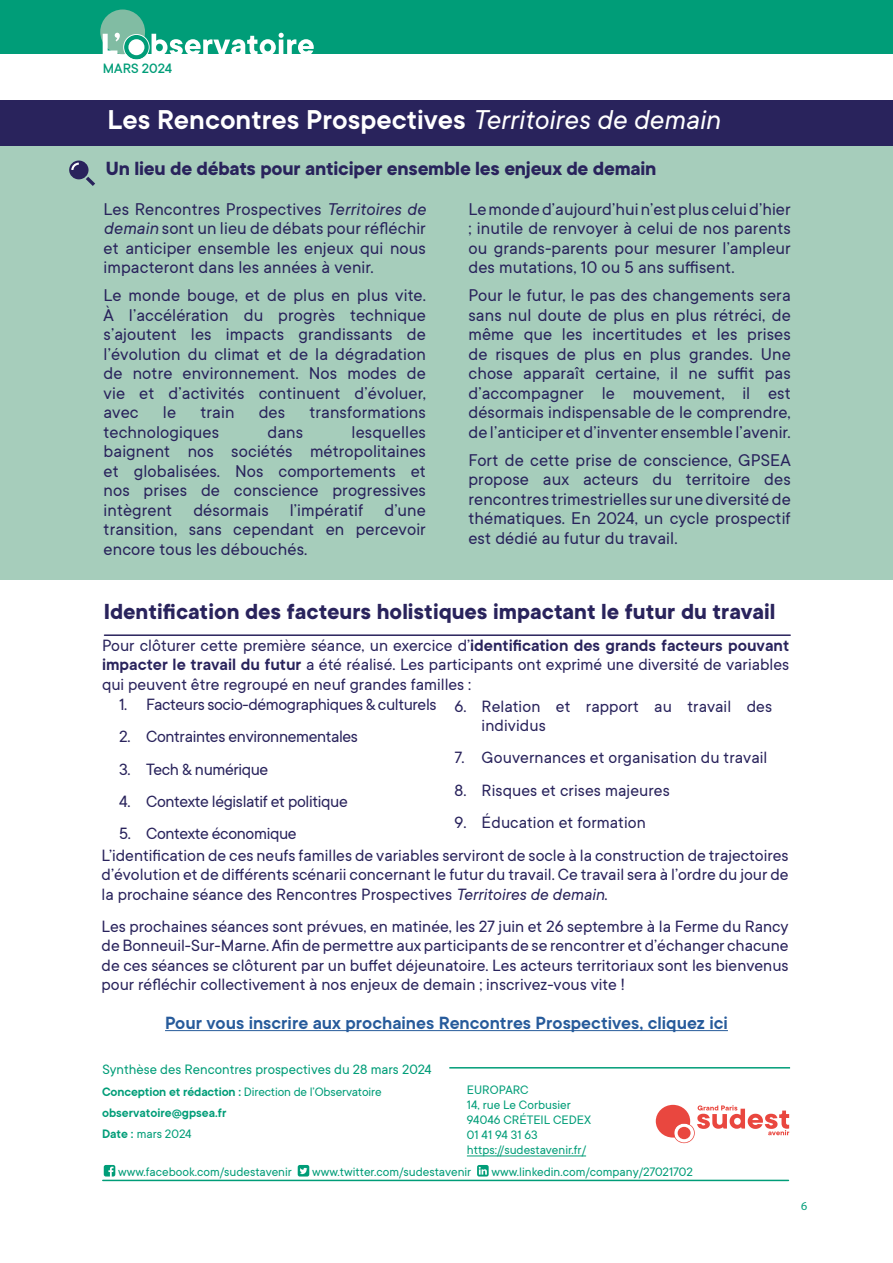
<style>
.page{position:relative;width:893px;height:1263px;background:#fff}
.page>*{position:absolute;margin:0;border:0;box-sizing:border-box;transform-origin:0 0}
.t1{font:600 30px "TT Commons";color:#fff}
.t2{font:700 24px "TT Commons";color:#29235c}
.t3{font:700 21px "TT Commons";letter-spacing:-.01em;color:#29235c}
.t4{font:600 19.5px "TT Commons";color:#275b9b}
.t5{font:18.75px/19.5px "TT Commons";letter-spacing:.005em;color:#29235c;text-align:justify}
.t6{font:18px/19.5px "TT Commons";color:#29235c}
.t7{font:18px "TT Commons";letter-spacing:-.02em;color:#29235c}
.t8{font:15px "TT Commons";color:#009d78}
.t9{font:500 15px "TT Commons";color:#009d78}
.t10{font:13.5px/15px "TT Commons";color:#009d78}
.t11{font:600 13.5px/21px "TT Commons";color:#009d78}
.t12{font:12px "Myriad Pro";color:#009d78}
.s1{font-weight:400;font-style:italic}
.s2{font-style:italic}
.s3{font-weight:600}
.s4{font-weight:400}
</style>
<div class="page">
<div style="left:0;top:0;width:893px;height:54px;background:#009d78"></div>
<svg style="left:100px;top:10px;width:214px;height:50px"></svg>
<div style="left:0;top:146px;width:893px;height:434px;background:#a6cdbb"></div>
<div style="left:0;top:100px;width:893px;height:46px;background:#29235c"></div>
<hr style="left:104px;top:634px;width:686px;height:2px;background:#29235c">
<div style="left:69px;top:161px;width:20px;height:18px;background:#29235c;border-radius:50%"></div>
<svg style="left:86px;top:177px;width:9px;height:9px"></svg>
<svg style="left:71px;top:163px;width:8px;height:7px"></svg>
<hr style="left:467px;top:1155px;width:119px;height:1px;background:#009d78">
<hr style="left:103px;top:1180px;width:685px;height:1px;background:#009d78">
<svg style="left:656px;top:1105px;width:133px;height:38px"></svg>
<svg style="left:104px;top:1165px;width:11px;height:11px"></svg>
<svg style="left:298px;top:1165px;width:11px;height:11px"></svg>
<svg style="left:477px;top:1165px;width:12px;height:11px"></svg>
<hr style="left:449px;top:1067px;width:341px;height:1px;background:#009d78">
<hr style="left:165px;top:1030px;width:563px;height:1px;background:#275b9b">
<p class="t9" style="left:103px;top:59px;width:71px">MARS 2024</p>
<h1 class="t1" style="left:108px;top:100px;width:614px">Les Rencontres Prospectives <span class="s1">Territoires de demain</span></h1>
<p class="t3" style="left:106px;top:155px;width:552px">Un lieu de débats pour anticiper ensemble les enjeux de demain</p>
<p class="t5" style="left:104px;top:199px;width:324px">Les Rencontres Prospectives <span class="s2">Territoires de demain</span> sont un lieu de débats pour réfléchir et anticiper ensemble les enjeux qui nous impacteront dans les années à venir.</p>
<p class="t5" style="left:104px;top:285px;width:324px">Le monde bouge, et de plus en plus vite.<br>À l’accélération du progrès technique s’ajoutent les impacts grandissants de l’évolution du climat et de la dégradation de notre environnement. Nos modes de vie et d’activités continuent d’évoluer, avec</p>
<p class="t5" style="left:163px;top:402px;width:15px">le</p>
<p class="t5" style="left:200px;top:402px;width:36px">train</p>
<p class="t5" style="left:259px;top:402px;width:28px">des</p>
<p class="t5" style="left:309px;top:402px;width:118px">transformations</p>
<p class="t5" style="left:104px;top:422px;width:117px">technologiques</p>
<p class="t5" style="left:268px;top:422px;width:37px">dans</p>
<p class="t5" style="left:104px;top:422px;width:324px;text-indent:248px">lesquelles baignent nos sociétés métropolitaines et globalisées. Nos comportements et nos prises de conscience progressives intègrent désormais l’impératif d’une transition, sans cependant en percevoir encore tous les débouchés.</p>
<p class="t5" style="left:468px;top:199px;width:324px">Le monde d’aujourd’hui n’est plus celui d’hier ; inutile de renvoyer à celui de nos parents ou grands-parents pour mesurer l’ampleur des mutations, 10 ou 5 ans suffisent.</p>
<p class="t5" style="left:468px;top:285px;width:324px">Pour le futur, le pas des changements sera sans nul doute de plus en plus rétréci, de même que les incertitudes et les prises de risques de plus en plus grandes. Une chose apparaît certaine, il ne suffit pas d’accompagner le mouvement, il est désormais indispensable de le comprendre, de l’anticiper et d’inventer ensemble l’avenir.</p>
<p class="t5" style="left:468px;top:450px;width:324px">Fort de cette prise de conscience, GPSEA propose aux acteurs du territoire des rencontres trimestrielles sur une diversité de thématiques. En 2024, un cycle prospectif est dédié au futur du travail.</p>
<p class="t2" style="left:104px;top:596px;width:673px">Identification des facteurs holistiques impactant le futur du travail</p>
<p class="t6" style="left:102px;top:635px;width:689px;text-align:justify">Pour clôturer cette première séance, un exercice d’<span class="s3">identification des grands facteurs pouvant impacter le travail du futur</span> a été réalisé. Les participants ont exprimé une diversité de variables qui peuvent être regroupé en neuf grandes familles :</p>
<p class="t7" style="left:119px;top:693px;width:319px">1. Facteurs socio-démographiques &amp; culturels</p>
<p class="t7" style="left:119px;top:725px;width:240px">2. Contraintes environnementales</p>
<p class="t7" style="left:119px;top:758px;width:151px">3. Tech &amp; numérique</p>
<p class="t7" style="left:119px;top:790px;width:230px">4. Contexte législatif et politique</p>
<p class="t7" style="left:119px;top:822px;width:179px">5. Contexte économique</p>
<p class="t6" style="left:482px;top:696px;width:292px;text-indent:-27px">6. Relation et rapport au travail des individus</p>
<p class="t6" style="left:455px;top:747px;width:314px">7. Gouvernances et organisation du travail</p>
<p class="t6" style="left:455px;top:780px;width:217px">8. Risques et crises majeures</p>
<p class="t6" style="left:102px;top:805px;width:688px;line-height:32.7px;text-indent:353px">9. Éducation et formation<br>L’identification de ces neufs familles de variables serviront de socle à la construction de trajectoires</p>
<p class="t6" style="left:102px;top:864px;width:689px">d’évolution et de différents scénarii concernant le futur du travail. Ce travail sera à l’ordre du jour de la prochaine séance des Rencontres Prospectives <span class="s2">Territoires de demain</span>.</p>
<p class="t6" style="left:102px;top:916px;width:689px;text-align:justify">Les prochaines séances sont prévues, en matinée, les 27 juin et 26 septembre à la Ferme du Rancy de Bonneuil-Sur-Marne. Afin de permettre aux participants de se rencontrer et d’échanger chacune de ces séances se clôturent par un buffet déjeunatoire. Les acteurs territoriaux sont les bienvenus pour réfléchir collectivement à nos enjeux de demain ; inscrivez-vous vite !</p>
<p class="t4" style="left:165px;top:1010px;width:564px">Pour vous inscrire aux prochaines Rencontres Prospectives, cliquez ici</p>
<p class="t8" style="left:102px;top:1059px;width:331px">Synthèse des Rencontres prospectives du 28 mars 2024</p>
<p class="t11" style="left:102px;top:1080px;width:281px">Conception et rédaction : <span class="s4">Direction de l’Observatoire </span>observatoire@gpsea.fr<br>Date : <span class="s4">mars 2024</span></p>
<p class="t10" style="left:467px;top:1082px;width:126px">EUROPARC<br>14, rue Le Corbusier<br>94046 CRÉTEIL CEDEX<br>01 41 94 31 63 https://sudestavenir.fr/</p>
<p class="t10" style="left:118px;top:1163px;width:175px">www.facebook.com/sudestavenir</p>
<p class="t10" style="left:312px;top:1163px;width:161px">www.twitter.com/sudestavenir</p>
<p class="t10" style="left:491px;top:1163px;width:203px">www.linkedin.com/company/27021702</p>
<p class="t12" style="left:801px;top:1198px;width:8px">6</p>
</div>
